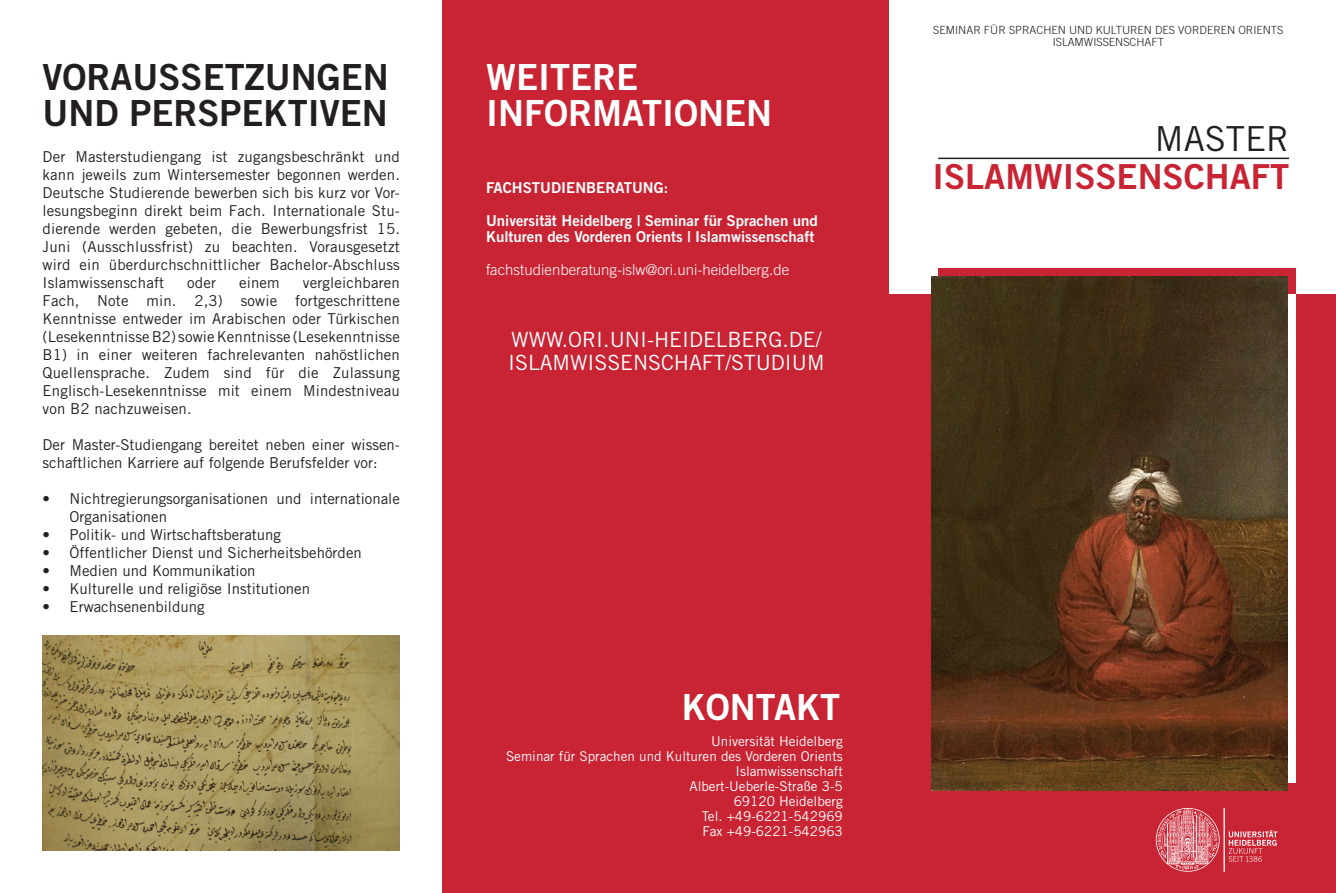
<style>
.page{position:relative;width:1336px;height:893px;background:#fff}
.page>*{position:absolute;margin:0;border:0;box-sizing:border-box;transform-origin:0 0}
.t1{font:36px/36px "Trade Gothic LT Std Bd 2";color:#231f20}
.t2{font:36px/36px "Trade Gothic LT Std Bd 2";color:#fff}
.t3{font:34.5px "Trade Gothic LT Std Bd 2";color:#c82434}
.t4{font:34.5px "Trade Gothic LT Std";color:#231f20}
.t5{font:21px/22.5px "Trade Gothic LT Std";color:#fff}
.t6{font:15px/18px "Trade Gothic LT Std";color:#231f20;text-align:justify}
.t7{font:15px/16.5px "Trade Gothic LT Std Bd 2";color:#fff}
.t8{font:300 15px "Trade Gothic LT Std";color:#fff}
.t9{font:13.5px/15px "Trade Gothic LT Std";color:#fff;text-align:right}
.t10{font:300 11.25px/12px "Trade Gothic LT Std";color:#231f20;text-align:center}
</style>
<div class="page">
<div style="left:442px;top:0;width:893px;height:893px;background:#c82434"></div>
<div style="left:889px;top:0;width:446px;height:294px;background:#fff"></div>
<hr style="left:938px;top:158px;width:350px;height:1px;background:#231f20">
<img style="left:43px;top:635px;width:357px;height:215px">
<svg style="left:1286px;top:294px;width:9px;height:488px;background:#d8d3cd"></svg>
<img style="left:931px;top:277px;width:355px;height:514px">
<svg style="left:1228px;top:830px;width:49px;height:32px"></svg>
<svg style="left:1155px;top:808px;width:64px;height:64px"></svg>
<hr style="left:1223px;top:808px;width:1px;height:64px;background:#fff">
<h1 class="t1" style="left:43px;top:59px;width:348px">VORAUSSETZUNGEN<br>UND PERSPEKTIVEN</h1>
<p class="t6" style="left:43px;top:147px;width:359px">Der Masterstudiengang ist zugangsbeschränkt und kann jeweils zum Wintersemester begonnen werden.<br>Deutsche Studierende bewerben sich bis kurz vor Vor&shy;lesungsbeginn direkt beim Fach. Internationale Stu&shy;dierende werden gebeten, die Bewerbungsfrist 15.<br>Juni (Ausschlussfrist) zu beachten. Vorausgesetzt wird ein überdurchschnittlicher Bachelor-Abschluss Islamwissenschaft</p>
<p class="t6" style="left:43px;top:273px;width:359px;text-indent:260px">vergleichbaren Fach, Note min. 2,3) sowie fortgeschrittene Kenntnisse entweder im Arabischen oder Türkischen (Lesekenntnisse B2) sowie Kenntnisse (Lesekenntnisse B1) in einer weiteren fachrelevanten nahöstlichen Quellensprache. Zudem sind für die Zulassung Englisch-Lesekenntnisse mit einem Mindestniveau von B2 nachzuweisen.</p>
<p class="t6" style="left:43px;top:435px;width:359px">Der Master-Studiengang bereitet neben einer wissen&shy;schaftlichen Karriere auf folgende Berufsfelder vor:</p>
<p class="t6" style="left:70px;top:489px;width:332px;text-indent:-27px">• Nichtregierungsorganisationen und internationale<br>Organisationen</p>
<p class="t6" style="left:43px;top:525px;width:240px">• Politik- und Wirtschaftsberatung</p>
<p class="t6" style="left:43px;top:543px;width:321px">• Öffentlicher Dienst und Sicherheitsbehörden</p>
<p class="t6" style="left:43px;top:561px;width:214px">• Medien und Kommunikation</p>
<p class="t6" style="left:43px;top:579px;width:269px">• Kulturelle und religiöse Institutionen</p>
<p class="t6" style="left:43px;top:597px;width:164px">• Erwachsenenbildung</p>
<p class="t6" style="left:187px;top:273px;width:30px">oder</p>
<p class="t6" style="left:239px;top:273px;width:42px">einem</p>
<h1 class="t2" style="left:486px;top:59px;width:288px">WEITERE<br>INFORMATIONEN</h1>
<p class="t7" style="left:486px;top:179px;width:184px">FACHSTUDIENBERATUNG:</p>
<p class="t7" style="left:486px;top:212px;width:333px">Universität Heidelberg | Seminar für Sprachen und<br>Kulturen des Vorderen Orients | Islamwissenschaft</p>
<p class="t8" style="left:486px;top:261px;width:304px">fachstudienberatung-islw@ori.uni-heidelberg.de</p>
<h3 class="t5" style="left:508px;top:328px;width:318px">WWW.ORI.UNI-HEIDELBERG.DE/<br>ISLAMWISSENSCHAFT/STUDIUM</h3>
<h1 class="t2" style="left:681px;top:689px;width:160px">KONTAKT</h1>
<p class="t9" style="left:506px;top:734px;width:338px">Universität Heidelberg<br>Seminar für Sprachen und Kulturen des Vorderen Orients<br>Islamwissenschaft<br>Albert-Ueberle-Straße 3-5<br>69120 Heidelberg<br>Tel. +49-6221-542969<br>Fax +49-6221-542963</p>
<p class="t10" style="left:933px;top:23px;width:351px">SEMINAR FÜR SPRACHEN UND KULTUREN DES VORDEREN ORIENTS<br>ISLAMWISSENSCHAFT</p>
<h2 class="t4" style="left:1154px;top:118px;width:136px">MASTER</h2>
<h2 class="t3" style="left:932px;top:155px;width:358px">ISLAMWISSENSCHAFT</h2>
</div>
